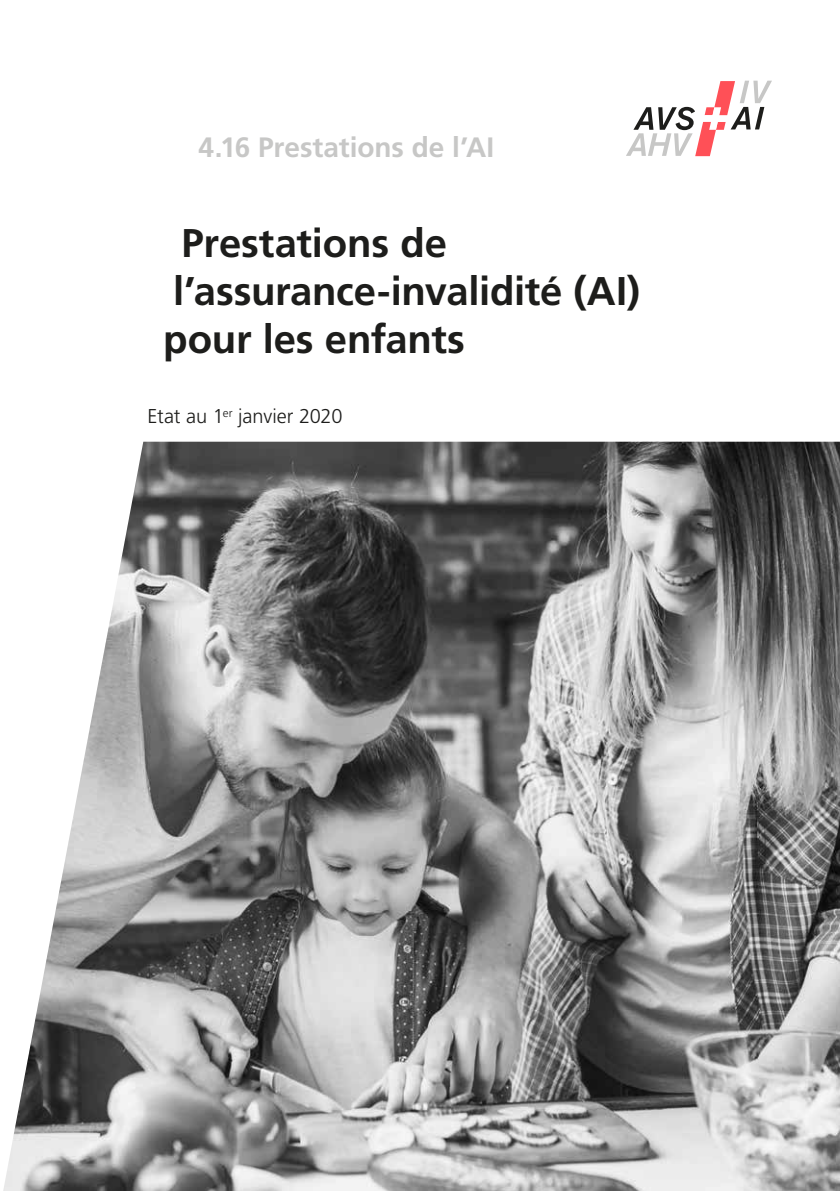
<style>
.page{position:relative;width:840px;height:1191px;background:#fff}
.page>*{position:absolute;margin:0;border:0;box-sizing:border-box;transform-origin:0 0}
.MB_Titel{font:700 40px/48.2px "Frutiger LT Std";letter-spacing:-.005em;color:#1d1d1b}
.MB_Gruppe_Titelseite{font:700 28px "Frutiger LT Std";color:#c7c7c6}
.Grundtext{font:300 20px "Frutiger LT Std";letter-spacing:-.005em;color:#1d1d1b}
</style>
<div class="page">
<svg style="left:626px;top:81px;width:145px;height:75px"></svg>
<img style="left:3px;top:442px;width:836px;height:749px">
<p class="MB_Gruppe_Titelseite" style="left:198px;top:131px;width:297px">4.16 Prestations de l’AI</p>
<p class="MB_Titel" style="left:181px;top:219px;width:267px">Prestations de</p>
<p class="MB_Titel" style="left:163px;top:267px;width:478px">l’assurance-invalidité (AI) pour les enfants</p>
<p class="Grundtext" style="left:147px;top:405px;width:196px">Etat au 1<sup>er</sup> janvier 2020</p>
</div>
